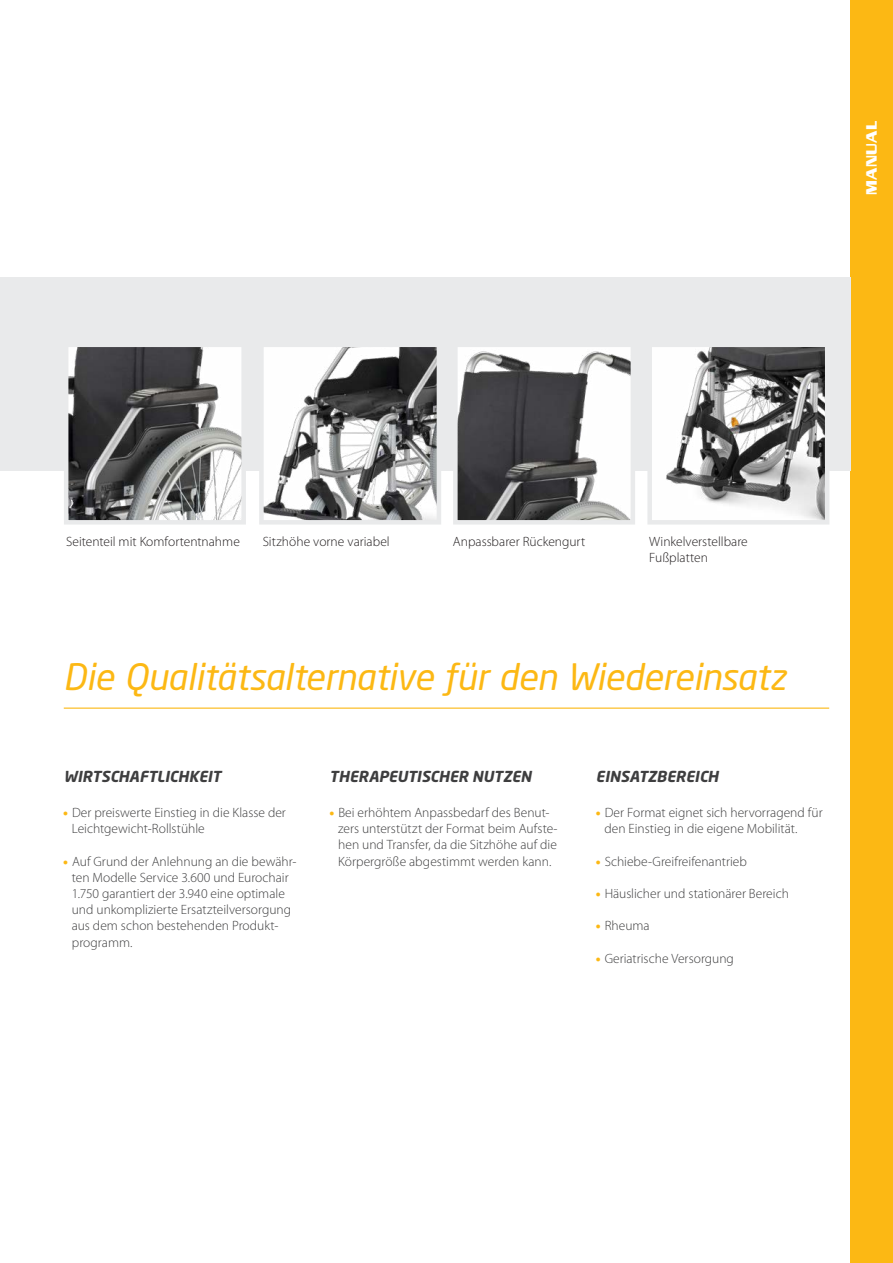
<style>
.page{position:relative;width:893px;height:1263px;background:#fff}
.page>*{position:absolute;margin:0;border:0;box-sizing:border-box;transform-origin:0 0}
.t1{font:italic 36px "Neo Sans Std";letter-spacing:-.01em;color:#fcb814}
.t2{font:italic 700 15px "Neo Sans Std";letter-spacing:.005em;color:#3e3e3f}
.t3{font:700 15px "Enter Sansman";letter-spacing:.02em;color:#fff}
.t4{font:300 13.5px/16.2px "Myriad Pro";color:#3e3e3f}
.t5{font:300 13.5px/16.2px "Myriad Pro";color:#231f20}
.s1{font-weight:900;color:#fcb814}
</style>
<div class="page">
<div style="left:850px;top:0;width:43px;height:1263px;background:#fcb814"></div>
<div style="left:0;top:277px;width:850px;height:194px;background:#e9eaeb"></div>
<img style="left:458px;top:348px;width:172px;height:171px">
<div style="left:453px;top:343px;width:182px;height:181px;border:4px solid #e9eaeb"></div>
<img style="left:69px;top:348px;width:172px;height:171px">
<div style="left:64px;top:343px;width:182px;height:181px;border:4px solid #e9eaeb"></div>
<img style="left:264px;top:348px;width:172px;height:171px">
<div style="left:259px;top:343px;width:182px;height:181px;border:4px solid #e9eaeb"></div>
<hr style="left:64px;top:707px;width:765px;height:2px;background:#fcb814">
<img style="left:652px;top:348px;width:172px;height:171px">
<div style="left:647px;top:343px;width:182px;height:181px;border:4px solid #e9eaeb"></div>
<p class="t3" style="left:863px;top:195px;width:76px;rotate:-90deg">MANUAL</p>
<p class="t5" style="left:66px;top:533px;width:175px">Seitenteil mit Komfortentnahme</p>
<p class="t5" style="left:263px;top:533px;width:128px">Sitzhöhe vorne variabel</p>
<p class="t5" style="left:453px;top:533px;width:134px">Anpassbarer Rückengurt</p>
<p class="t5" style="left:649px;top:533px;width:100px">Winkelverstellbare<br>Fußplatten</p>
<h1 class="t1" style="left:63px;top:655px;width:724px">Die Qualitätsalternative für den Wiedereinsatz</h1>
<p class="t2" style="left:64px;top:767px;width:159px">WIRTSCHAFTLICHKEIT</p>
<p class="t2" style="left:330px;top:767px;width:203px">THERAPEUTISCHER NUTZEN</p>
<p class="t2" style="left:596px;top:767px;width:124px">EINSATZBEREICH</p>
<p class="t4" style="left:72px;top:805px;width:216px;text-indent:-9px"><span class="s1">•</span> Der preiswerte Einstieg in die Klasse der<br>Leichtgewicht-Rollstühle</p>
<p class="t4" style="left:72px;top:853px;width:226px;text-indent:-9px"><span class="s1">•</span> Auf Grund der Anlehnung an die bewähr&shy;ten Modelle Service 3.600 und Eurochair 1.750 garantiert der 3.940 eine optimale und unkomplizierte Ersatzteilversorgung aus dem schon bestehenden Produkt&shy;programm.</p>
<p class="t4" style="left:338px;top:805px;width:221px;text-indent:-9px"><span class="s1">•</span> Bei erhöhtem Anpassbedarf des Benut&shy;zers unterstützt der Format beim Aufste&shy;hen und Transfer, da die Sitzhöhe auf die Körpergröße abgestimmt werden kann.</p>
<p class="t4" style="left:604px;top:805px;width:220px;text-indent:-9px"><span class="s1">•</span> Der Format eignet sich hervorragend für den Einstieg in die eigene Mobilität.</p>
<p class="t4" style="left:596px;top:853px;width:152px"><span class="s1">•</span> Schiebe-Greifreifenantrieb</p>
<p class="t4" style="left:596px;top:886px;width:194px"><span class="s1">•</span> Häuslicher und stationärer Bereich</p>
<p class="t4" style="left:596px;top:918px;width:55px"><span class="s1">•</span> Rheuma</p>
<p class="t4" style="left:596px;top:950px;width:140px"><span class="s1">•</span> Geriatrische Versorgung</p>
</div>
